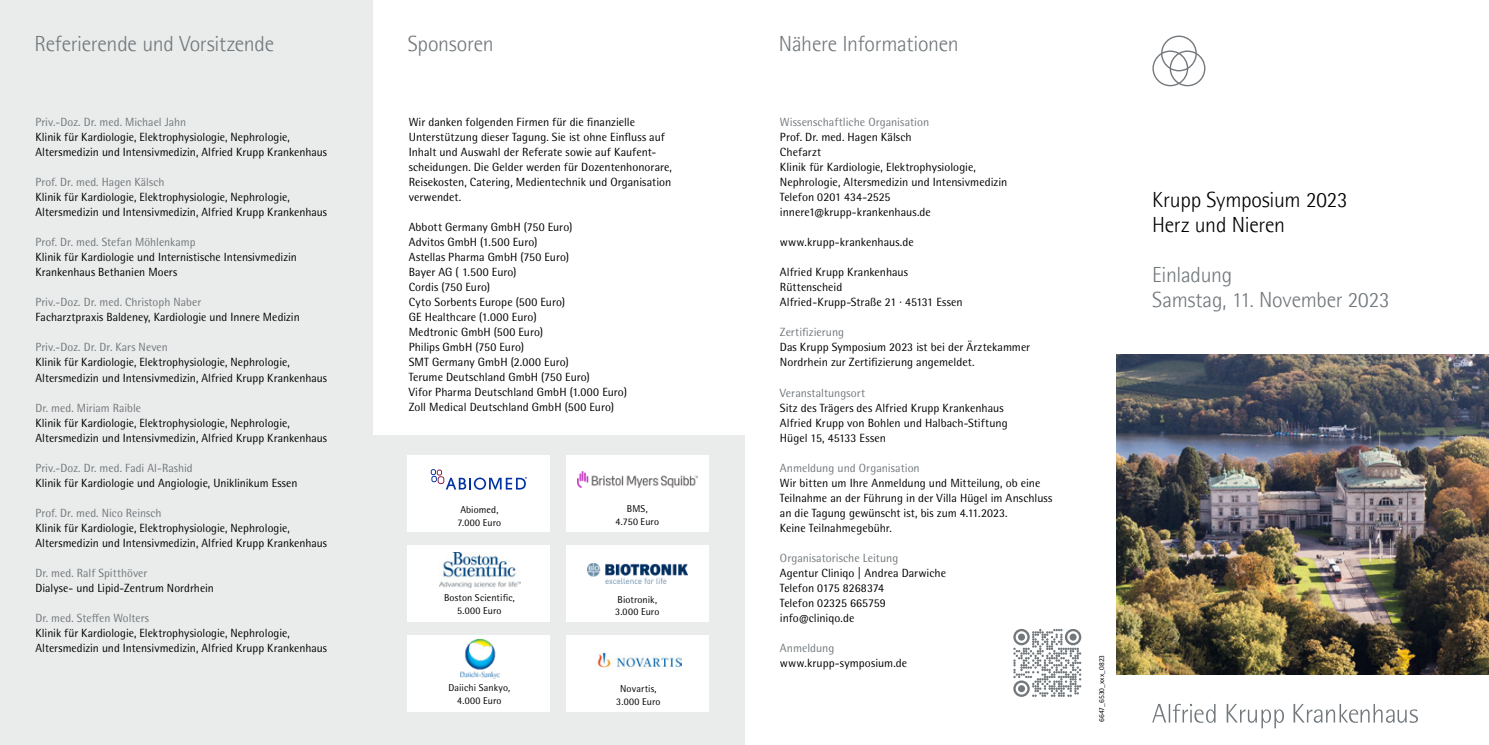
<style>
.page{position:relative;width:1489px;height:745px;background:#fff}
.page>*{position:absolute;margin:0;border:0;box-sizing:border-box;transform-origin:0 0}
.t1{font:300 21.88px/25px "Agfa Rotis Semisans";letter-spacing:-.01em;color:#72787c}
.t2{font:300 21.88px/25px "Agfa Rotis Semisans";letter-spacing:-.01em;color:#000}
.t3{font:11.88px/15px "Rotis Semi Sans Pro";color:#000}
.t4{font:11.88px "Rotis Semi Sans Pro";letter-spacing:.005em;color:#72787c}
.t5{font:10px/12.5px "Rotis Semi Sans Pro";letter-spacing:.01em;color:#000;text-align:center}
.t6{font:7.5px "Rotis Semi Sans Pro";letter-spacing:.005em;color:#000}
</style>
<div class="page">
<div style="left:372px;top:435px;width:372px;height:309px;background:#eaebeb"></div>
<div style="left:407px;top:545px;width:143px;height:76px;background:#fff"></div>
<div style="left:407px;top:635px;width:143px;height:76px;background:#fff"></div>
<div style="left:407px;top:455px;width:143px;height:76px;background:#fff"></div>
<div style="left:566px;top:545px;width:142px;height:76px;background:#fff"></div>
<div style="left:566px;top:635px;width:142px;height:76px;background:#fff"></div>
<div style="left:566px;top:455px;width:142px;height:76px;background:#fff"></div>
<img style="left:439px;top:552px;width:81px;height:35px">
<svg style="left:431px;top:469px;width:96px;height:20px"></svg>
<img style="left:460px;top:639px;width:39px;height:39px">
<img style="left:587px;top:563px;width:100px;height:20px">
<img style="left:594px;top:652px;width:87px;height:17px">
<img style="left:1116px;top:354px;width:372px;height:320px">
<div style="left:0;top:0;width:372px;height:744px;background:#eaebeb"></div>
<svg style="left:1013px;top:628px;width:68px;height:68px"></svg>
<svg style="left:1017px;top:684px;width:7px;height:7px"></svg>
<img style="left:578px;top:471px;width:119px;height:16px">
<svg style="left:1152px;top:36px;width:53px;height:50px"></svg>
<svg style="left:1152px;top:703px;width:265px;height:24px"></svg>
<h1 class="t1" style="left:34px;top:31px;width:241px">Referierende und Vorsitzende</h1>
<p class="t4" style="left:35px;top:115px;width:152px">Priv.-Doz. Dr. med. Michael Jahn</p>
<p class="t3" style="left:35px;top:130px;width:293px">Klinik für Kardiologie, Elektrophysiologie, Nephrologie,<br>Altersmedizin und Intensivmedizin, Alfried Krupp Krankenhaus</p>
<p class="t4" style="left:35px;top:175px;width:131px">Prof. Dr. med. Hagen Kälsch</p>
<p class="t3" style="left:35px;top:190px;width:293px">Klinik für Kardiologie, Elektrophysiologie, Nephrologie,<br>Altersmedizin und Intensivmedizin, Alfried Krupp Krankenhaus</p>
<p class="t4" style="left:35px;top:235px;width:162px">Prof. Dr. med. Stefan Möhlenkamp</p>
<p class="t3" style="left:35px;top:250px;width:263px">Klinik für Kardiologie und Internistische Intensivmedizin<br>Krankenhaus Bethanien Moers</p>
<p class="t4" style="left:35px;top:295px;width:167px">Priv.-Doz. Dr. med. Christoph Naber</p>
<p class="t3" style="left:35px;top:310px;width:266px">Facharztpraxis Baldeney, Kardiologie und Innere Medizin</p>
<p class="t4" style="left:35px;top:340px;width:134px">Priv.-Doz. Dr. Dr. Kars Neven</p>
<p class="t3" style="left:35px;top:355px;width:293px">Klinik für Kardiologie, Elektrophysiologie, Nephrologie,<br>Altersmedizin und Intensivmedizin, Alfried Krupp Krankenhaus</p>
<p class="t4" style="left:35px;top:400px;width:107px">Dr. med. Miriam Raible</p>
<p class="t3" style="left:35px;top:415px;width:293px">Klinik für Kardiologie, Elektrophysiologie, Nephrologie,<br>Altersmedizin und Intensivmedizin, Alfried Krupp Krankenhaus</p>
<p class="t4" style="left:35px;top:460px;width:159px">Priv.-Doz. Dr. med. Fadi Al-Rashid</p>
<p class="t3" style="left:35px;top:475px;width:263px">Klinik für Kardiologie und Angiologie, Uniklinikum Essen</p>
<p class="t4" style="left:35px;top:505px;width:128px">Prof. Dr. med. Nico Reinsch</p>
<p class="t3" style="left:35px;top:520px;width:293px">Klinik für Kardiologie, Elektrophysiologie, Nephrologie,<br>Altersmedizin und Intensivmedizin, Alfried Krupp Krankenhaus</p>
<p class="t4" style="left:35px;top:565px;width:113px">Dr. med. Ralf Spitthöver</p>
<p class="t3" style="left:35px;top:580px;width:180px">Dialyse- und Lipid-Zentrum Nordrhein</p>
<p class="t4" style="left:35px;top:610px;width:115px">Dr. med. Steffen Wolters</p>
<p class="t3" style="left:35px;top:625px;width:293px">Klinik für Kardiologie, Elektrophysiologie, Nephrologie,<br>Altersmedizin und Intensivmedizin, Alfried Krupp Krankenhaus</p>
<h1 class="t1" style="left:407px;top:31px;width:88px">Sponsoren</h1>
<h1 class="t1" style="left:778px;top:31px;width:181px">Nähere Informationen</h1>
<p class="t3" style="left:409px;top:115px;width:265px">Wir danken folgenden Firmen für die finanzielle Unterstützung dieser Tagung. Sie ist ohne Einfluss auf Inhalt und Auswahl der Referate sowie auf Kaufent&shy;scheidungen. Die Gelder werden für Dozentenhonorare, Reisekosten, Catering, Medientechnik und Organisation verwendet.</p>
<p class="t3" style="left:409px;top:220px;width:220px">Abbott Germany GmbH (750 Euro)<br>Advitos GmbH (1.500 Euro)<br>Astellas Pharma GmbH (750 Euro)<br>Bayer AG ( 1.500 Euro)<br>Cordis (750 Euro)<br>Cyto Sorbents Europe (500 Euro)<br>GE Healthcare (1.000 Euro)<br>Medtronic GmbH (500 Euro)<br>Philips GmbH (750 Euro)<br>SMT Germany GmbH (2.000 Euro)<br>Terume Deutschland GmbH (750 Euro)<br>Vifor Pharma Deutschland GmbH (1.000 Euro)<br>Zoll Medical Deutschland GmbH (500 Euro)</p>
<p class="t5" style="left:457px;top:503px;width:45px;text-align:left">Abiomed,<br>7.000 Euro</p>
<p class="t5" style="left:615px;top:502px;width:45px">BMS,<br>4.750 Euro</p>
<p class="t5" style="left:444px;top:591px;width:72px">Boston Scientific,<br>5.000 Euro</p>
<p class="t5" style="left:615px;top:592px;width:46px;text-align:left">Biotronik,<br>3.000 Euro</p>
<p class="t5" style="left:448px;top:681px;width:63px">Daiichi Sankyo,<br>4.000 Euro</p>
<p class="t5" style="left:616px;top:682px;width:46px">Novartis,<br>3.000 Euro</p>
<p class="t4" style="left:780px;top:115px;width:151px">Wissenschaftliche Organisation</p>
<p class="t3" style="left:780px;top:130px;width:229px">Prof. Dr. med. Hagen Kälsch<br>Chefarzt<br>Klinik für Kardiologie, Elektrophysiologie,<br>Nephrologie, Altersmedizin und Intensivmedizin<br>Telefon 0201 434-2525 innere1@krupp-krankenhaus.de</p>
<p class="t3" style="left:780px;top:235px;width:135px">www.krupp-krankenhaus.de</p>
<p class="t3" style="left:780px;top:265px;width:184px">Alfried Krupp Krankenhaus<br>Rüttenscheid<br>Alfried-Krupp-Straße 21 · 45131 Essen</p>
<p class="t4" style="left:780px;top:325px;width:66px">Zertifizierung</p>
<p class="t3" style="left:780px;top:340px;width:252px">Das Krupp Symposium 2023 ist bei der Ärztekammer<br>Nordrhein zur Zertifizierung angemeldet.</p>
<p class="t4" style="left:780px;top:385px;width:87px">Veranstaltungsort</p>
<p class="t3" style="left:780px;top:400px;width:229px">Sitz des Trägers des Alfried Krupp Krankenhaus<br>Alfried Krupp von Bohlen und Halbach-Stiftung<br>Hügel 15, 45133 Essen</p>
<p class="t4" style="left:780px;top:460px;width:141px">Anmeldung und Organisation</p>
<p class="t3" style="left:780px;top:475px;width:274px">Wir bitten um Ihre Anmeldung und Mitteilung, ob eine Teilnahme an der Führung in der Villa Hügel im Anschluss an die Tagung gewünscht ist, bis zum 4.11.2023.<br>Keine Teilnahmegebühr.</p>
<p class="t4" style="left:780px;top:550px;width:120px">Organisatorische Leitung</p>
<p class="t3" style="left:780px;top:565px;width:168px">Agentur Cliniqo | Andrea Darwiche<br>Telefon 0175 8268374<br>Telefon 02325 665759 info@cliniqo.de</p>
<p class="t4" style="left:780px;top:640px;width:56px">Anmeldung</p>
<p class="t3" style="left:780px;top:655px;width:129px">www.krupp-symposium.de</p>
<p class="t6" style="left:1097px;top:721px;width:69px;rotate:-90deg">6647_6530_xxx_0823</p>
<h1 class="t2" style="left:1152px;top:187px;width:197px">Krupp Symposium 2023<br>Herz und Nieren</h1>
<h1 class="t1" style="left:1152px;top:262px;width:239px">Einladung<br>Samstag, 11. November 2023</h1>
</div>
